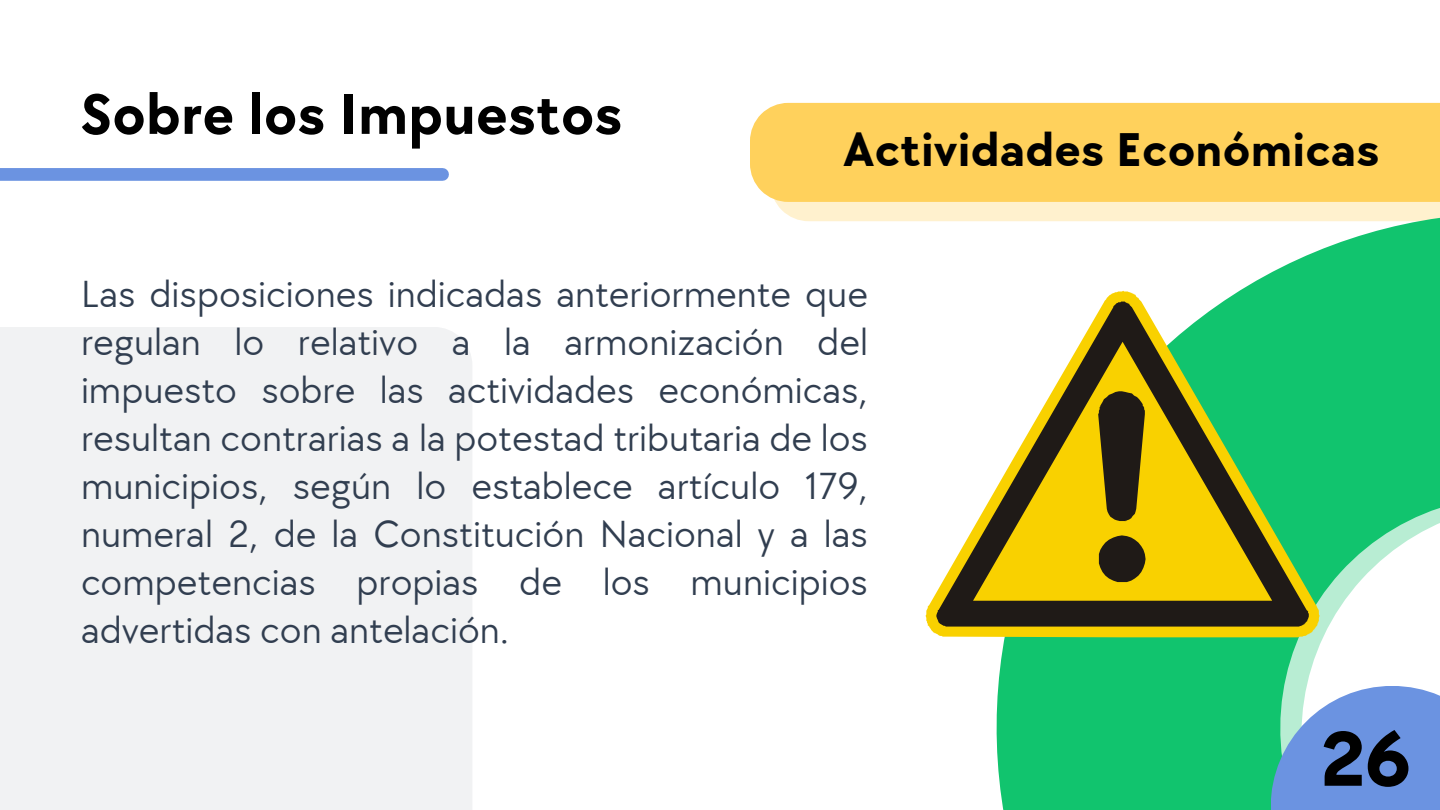
<style>
.page{position:relative;width:1440px;height:810px;background:#fff}
.page>*{position:absolute;margin:0;border:0;box-sizing:border-box;transform-origin:0 0}
.t1{font:700 80px "TT Chocolates";color:#000}
.t2{font:700 58.9px "TT Chocolates";letter-spacing:.015em;color:#000}
.t3{font:700 48.9px "TT Chocolates";letter-spacing:.015em;color:#000}
.t4{font:39px/48px "TT Chocolates";color:#313e50;text-align:justify}
</style>
<div class="page">
<div style="left:776px;top:202px;width:181px;height:19px;background:#fff1ce"></div>
<svg style="left:957px;top:202px;width:483px;height:608px;fill:#11c46e"></svg>
<svg style="left:1271px;top:686px;width:169px;height:124px;background:#73a0dc"></svg>
<div style="left:0;top:168px;width:443px;height:13px;background:#6b93e1"></div>
<div style="left:0;top:327px;width:472px;height:483px;background:#f1f2f3"></div>
<div style="left:750px;top:103px;width:690px;height:99px;background:#ffd15c"></div>
<svg style="left:926px;top:291px;width:394px;height:346px"></svg>
<svg style="left:936px;top:302px;width:373px;height:325px"></svg>
<svg style="left:1098px;top:391px;width:48px;height:191px;background:#605110"></svg>
<p class="t2" style="left:81px;top:81px;width:543px">Sobre los Impuestos</p>
<p class="t3" style="left:843px;top:122px;width:538px">Actividades Económicas</p>
<p class="t4" style="left:81px;top:272px;width:789px">Las disposiciones indicadas anteriormente que regulan lo relativo a la armonización del impuesto sobre las actividades económicas, resultan contrarias a la potestad tributaria de los municipios, según lo establece artículo 179, numeral 2, de la Constitución Nacional y a las competencias propias de los municipios advertidas con antelación.</p>
<p class="t1" style="left:1320px;top:714px;width:92px">26</p>
</div>
